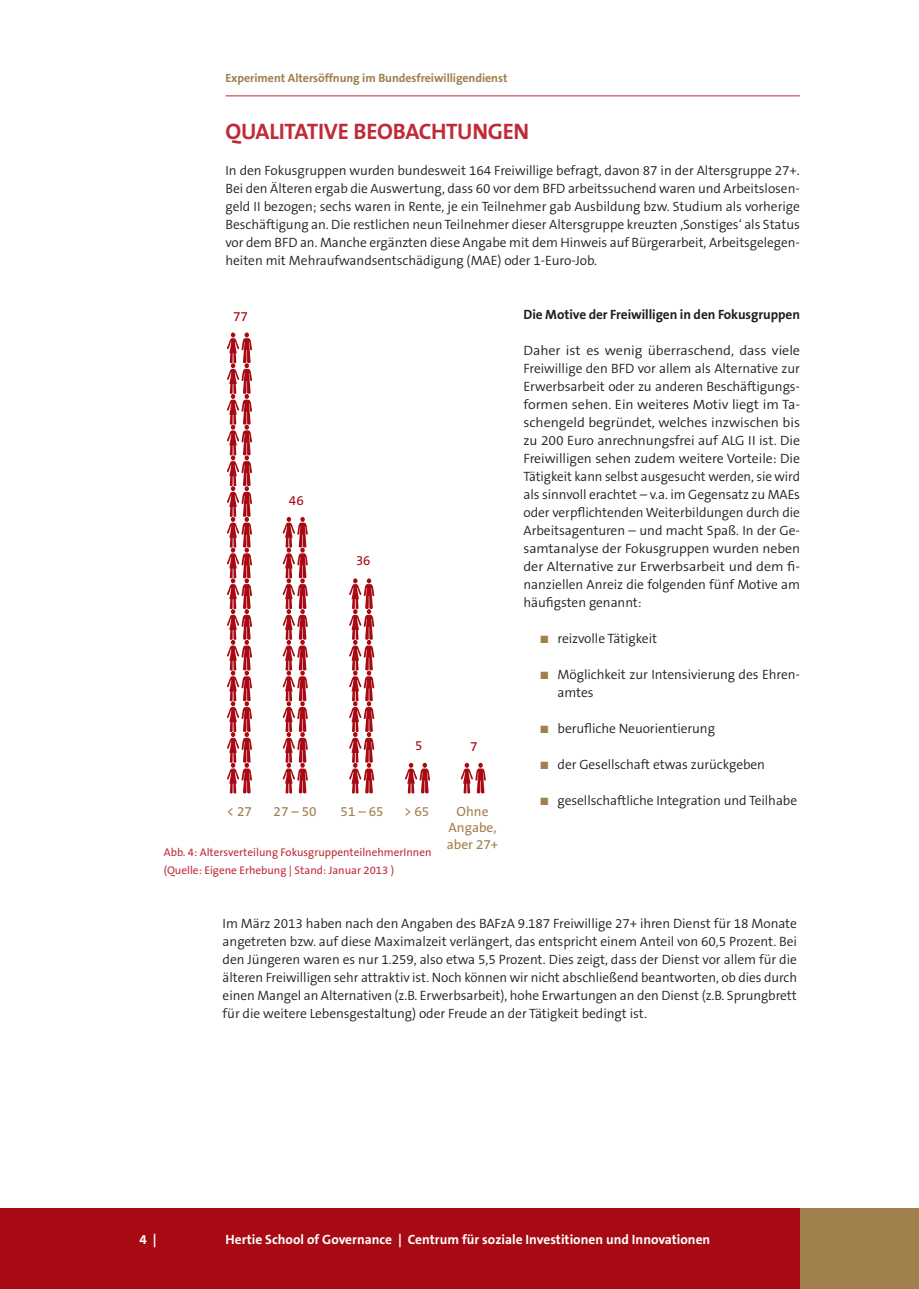
<style>
.page{position:relative;width:919px;height:1289px;background:#fff}
.page>*{position:absolute;margin:0;border:0;box-sizing:border-box;transform-origin:0 0}
.t1{font:700 22.5px "The Sans B7";letter-spacing:-.015em;color:#bf2b37}
.t2{font:300 13.5px/18px "The Sans B4";letter-spacing:-.005em;color:#231f20;text-align:justify}
.t3{font:300 13.5px/18px "The Sans B4";letter-spacing:-.005em;color:#231f20;text-align:justify;scale:1.05 1}
.t4{font:700 13.5px "The Sans B7";color:#fff}
.t5{font:700 13.5px "The Sans B7";letter-spacing:-.005em;color:#231f20}
.t6{font:13.5px/16.5px "The Sans B5 Plain";color:#9f7f4b;text-align:center}
.t7{font:13.5px "The Sans B5 Plain";color:#a70a12}
.t8{font:700 12px "The Sans B7";letter-spacing:-.005em;color:#9f7f4b}
.t9{font:11.25px/18px "The Sans B5 Plain";color:#bf2b37}
.s1{color:#9f7f4b}
</style>
<div class="page">
<div style="left:0;top:1208px;width:825px;height:80px;background:#a70a12"></div>
<div style="left:799px;top:1208px;width:119px;height:80px;background:#9f7f4b"></div>
<hr style="left:226px;top:95px;width:573px;height:1px;background:#bf2b37">
<svg style="left:227px;top:332px;width:25px;height:462px"></svg>
<svg style="left:282px;top:517px;width:26px;height:277px"></svg>
<svg style="left:405px;top:762px;width:25px;height:32px"></svg>
<svg style="left:460px;top:762px;width:26px;height:32px"></svg>
<svg style="left:349px;top:578px;width:25px;height:216px"></svg>
<p class="t8" style="left:225px;top:71px;width:283px">Experiment Altersöffnung im Bundesfreiwilligendienst</p>
<h1 class="t1" style="left:225px;top:119px;width:305px">QUALITATIVE BEOBACHTUNGEN</h1>
<p class="t2" style="left:225px;top:162px;width:576px">In den Fokusgruppen wurden bundesweit 164 Freiwillige befragt, davon 87 in der Altersgruppe 27+.<br>Bei den Älteren ergab die Auswertung, dass 60 vor dem BFD arbeitssuchend waren und Arbeitslosen&shy;geld II bezogen; sechs waren in Rente, je ein Teilnehmer gab Ausbildung bzw. Studium als vorherige Beschäftigung an. Die restlichen neun Teilnehmer dieser Altersgruppe kreuzten ‚Sonstiges‘ als Status vor dem BFD an. Manche ergänzten diese Angabe mit dem Hinweis auf Bürgerarbeit, Arbeitsgelegen&shy;heiten mit Mehraufwandsentschädigung (MAE) oder 1-Euro-Job.</p>
<p class="t7" style="left:233px;top:310px;width:16px">77</p>
<p class="t7" style="left:289px;top:493px;width:16px">46</p>
<p class="t7" style="left:356px;top:554px;width:16px">36</p>
<p class="t7" style="left:415px;top:738px;width:9px">5</p>
<p class="t7" style="left:470px;top:739px;width:9px">7</p>
<p class="t6" style="left:404px;top:803px;width:27px">&gt; 65</p>
<p class="t6" style="left:227px;top:804px;width:27px">&lt; 27</p>
<p class="t6" style="left:273px;top:804px;width:45px">27 – 50</p>
<p class="t9" style="left:164px;top:843px;width:269px">Abb. 4: Altersverteilung FokusgruppenteilnehmerInnen (Quelle: Eigene Erhebung | Stand: Januar 2013 )</p>
<p class="t6" style="left:340px;top:804px;width:45px">51 – 65</p>
<p class="t6" style="left:447px;top:803px;width:53px">Ohne<br>Angabe, aber 27+</p>
<p class="t5" style="left:523px;top:307px;width:278px">Die Motive der Freiwilligen in den Fokusgruppen</p>
<p class="t3" style="left:523px;top:342px;width:265px">Daher ist es wenig überraschend, dass viele Freiwillige den BFD vor allem als Alternative zur Erwerbsarbeit oder zu anderen Beschäftigungs&shy;formen sehen. Ein weiteres Motiv liegt im Ta&shy;schengeld begründet, welches inzwischen bis zu 200 Euro anrechnungsfrei auf ALG II ist. Die Freiwilligen sehen zudem weitere Vorteile: Die Tätigkeit kann selbst ausgesucht werden, sie wird als sinnvoll erachtet – v.a. im Gegensatz zu MAEs oder verpflichtenden Weiterbildungen durch die Arbeitsagenturen – und macht Spaß. In der Ge&shy;samtanalyse der Fokusgruppen wurden neben der Alternative zur Erwerbsarbeit und dem fi&shy;nanziellen Anreiz die folgenden fünf Motive am häufigsten genannt:</p>
<p class="t2" style="left:540px;top:630px;width:118px"><span class="s1">■</span> reizvolle Tätigkeit</p>
<p class="t2" style="left:557px;top:666px;width:244px;text-indent:-17px"><span class="s1">■</span> Möglichkeit zur Intensivierung des Ehren&shy;amtes</p>
<p class="t2" style="left:540px;top:720px;width:176px"><span class="s1">■</span> berufliche Neuorientierung</p>
<p class="t2" style="left:540px;top:756px;width:226px"><span class="s1">■</span> der Gesellschaft etwas zurückgeben</p>
<p class="t2" style="left:540px;top:792px;width:258px"><span class="s1">■</span> gesellschaftliche Integration und Teilhabe</p>
<p class="t2" style="left:223px;top:915px;width:576px">Im März 2013 haben nach den Angaben des BAFzA 9.187 Freiwillige 27+ ihren Dienst für 18 Monate angetreten bzw. auf diese Maximalzeit verlängert, das entspricht einem Anteil von 60,5 Prozent. Bei den Jüngeren waren es nur 1.259, also etwa 5,5 Prozent. Dies zeigt, dass der Dienst vor allem für die älteren Freiwilligen sehr attraktiv ist. Noch können wir nicht abschließend beantworten, ob dies durch einen Mangel an Alternativen (z.B. Erwerbsarbeit), hohe Erwartungen an den Dienst (z.B. Sprungbrett für die weitere Lebensgestaltung) oder Freude an der Tätigkeit bedingt ist.</p>
<p class="t4" style="left:139px;top:1232px;width:19px">4 |</p>
<p class="t4" style="left:225px;top:1232px;width:486px">Hertie School of Governance | Centrum für soziale Investitionen und Innovationen</p>
</div>
